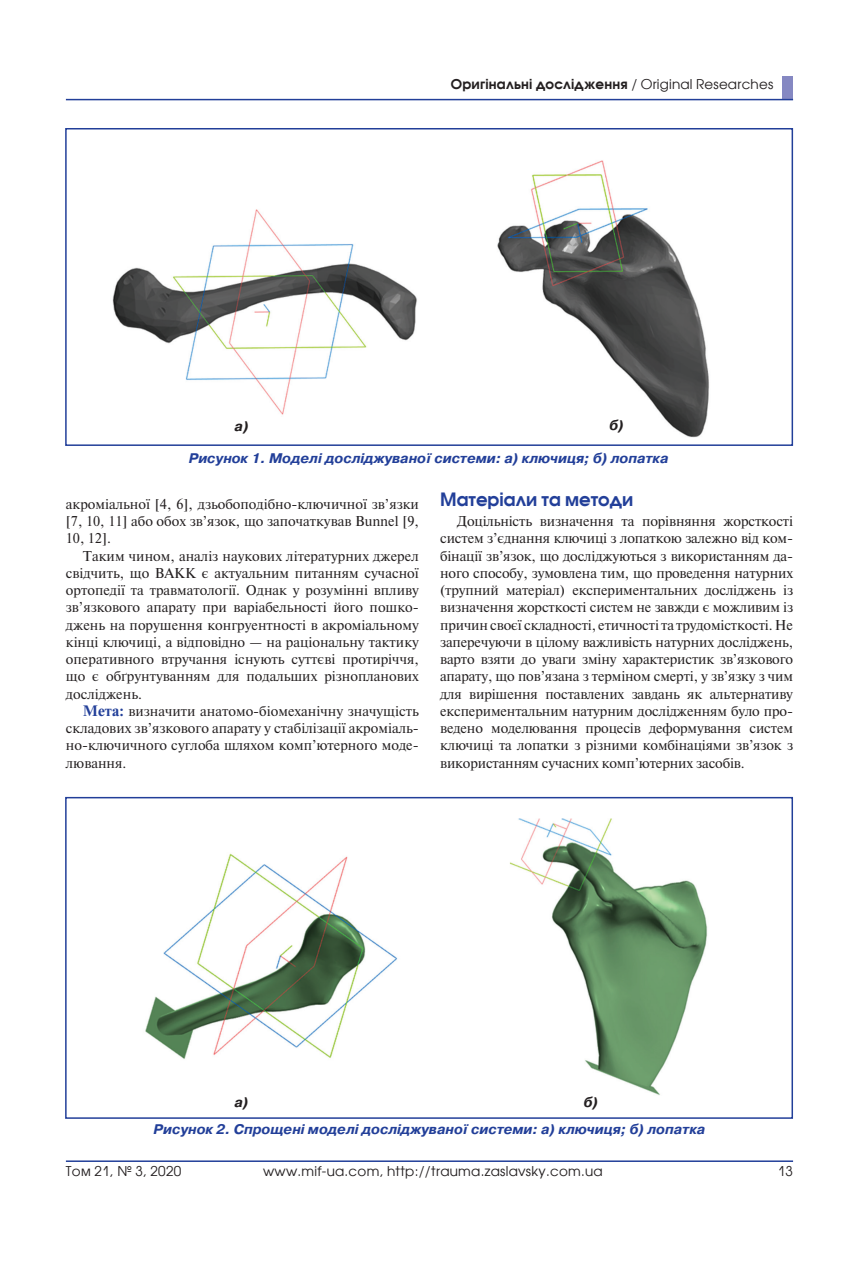
<style>
.page{position:relative;width:859px;height:1263px;background:#fff}
.page>*{position:absolute;margin:0;border:0;box-sizing:border-box;transform-origin:0 0}
.t1{font:700 18px "Avant Garde CTT";color:#223f99}
.t2{font:14.25px/17.2px "Newton C";color:#231f20;text-align:justify}
.t3{font:italic 700 13.95px "Pragmatica C";color:#223f99}
.t4{font:italic 700 13.95px "Pragmatica C";color:#231f20}
.t5{font:13.5px "Avant Garde CTT";letter-spacing:.02em;color:#231f20}
.t6{font:700 13.5px "Avant Garde CTT";letter-spacing:.015em;color:#231f20}
.s1{font-weight:400}
.s2{font-weight:700;color:#223f99}
</style>
<div class="page">
<hr style="left:66px;top:1160px;width:727px;height:2px;background:#223f99">
<div style="left:782px;top:77px;width:11px;height:23px;background:#8588c2"></div>
<hr style="left:66px;top:99px;width:727px;height:1px;background:#223f99">
<img style="left:112px;top:209px;width:305px;height:206px">
<img style="left:497px;top:160px;width:212px;height:278px">
<div style="left:65px;top:128px;width:728px;height:318px;border:2px solid #223f99"></div>
<img style="left:145px;top:853px;width:253px;height:206px">
<img style="left:509px;top:818px;width:199px;height:277px">
<div style="left:65px;top:797px;width:728px;height:322px;border:2px solid #223f99"></div>
<p class="t6" style="left:451px;top:76px;width:324px">Оригінальні дослідження <span class="s1">/ Original Researches</span></p>
<p class="t4" style="left:235px;top:419px;width:16px">а)</p>
<p class="t4" style="left:609px;top:418px;width:16px">б)</p>
<p class="t3" style="left:189px;top:451px;width:481px">Рисунок 1. Моделі досліджуваної системи: a) ключиця; б) лопатка</p>
<p class="t2" style="left:66px;top:495px;width:354px">акроміальної [4, 6], дзьобоподібно-ключичної зв’язки [7, 10, 11] або обох зв’язок, що започаткував Bunnel [9, 10, 12].</p>
<p class="t2" style="left:66px;top:547px;width:354px;text-indent:17px">Таким чином, аналіз наукових літературних джерел свідчить, що ВАКК є актуальним питанням сучасної ортопедії та травматології. Однак у розумінні впливу зв’язкового апарату при варіабельності його пошко&shy;джень на порушення конгруентності в акроміальному кінці ключиці, а відповідно — на раціональну тактику оперативного втручання існують суттєві протиріччя, що є обґрунтуванням для подальших різнопланових досліджень.</p>
<p class="t2" style="left:66px;top:702px;width:354px;text-indent:17px"><span class="s2">Мета:</span> визначити анатомо-біомеханічну значущість складових зв’язкового апарату у стабілізації акроміаль&shy;но-ключичного суглоба шляхом комп’ютерного моде&shy;лювання.</p>
<p class="t1" style="left:440px;top:488px;width:195px">Матеріали та методи</p>
<p class="t2" style="left:440px;top:512px;width:354px;text-indent:17px">Доцільність визначення та порівняння жорсткості систем з’єднання ключиці з лопаткою залежно від ком&shy;бінації зв’язок, що досліджуються з використанням да&shy;ного способу, зумовлена тим, що проведення натурних (трупний матеріал) експериментальних досліджень із визначення жорсткості систем не завжди є можливим із причин своєї складності, етичності та трудомісткості. Не заперечуючи в цілому важливість натурних досліджень, варто взяти до уваги зміну характеристик зв’язкового апарату, що пов’язана з терміном смерті, у зв’язку з чим для вирішення поставлених завдань як альтернативу експериментальним натурним дослідженням було про&shy;ведено моделювання процесів деформування систем ключиці та лопатки з різними комбінаціями зв’язок з використанням сучасних комп’ютерних засобів.</p>
<p class="t4" style="left:234px;top:1095px;width:16px">а)</p>
<p class="t4" style="left:583px;top:1095px;width:16px">б)</p>
<p class="t3" style="left:154px;top:1122px;width:553px">Рисунок 2. Спрощені моделі досліджуваної системи: a) ключиця; б) лопатка</p>
<p class="t5" style="left:66px;top:1163px;width:117px">Том 21, № 3, 2020</p>
<p class="t5" style="left:263px;top:1163px;width:341px">www.mif-ua.com, http://trauma.zaslavsky.com.ua</p>
<p class="t5" style="left:778px;top:1163px;width:17px">13</p>
</div>
